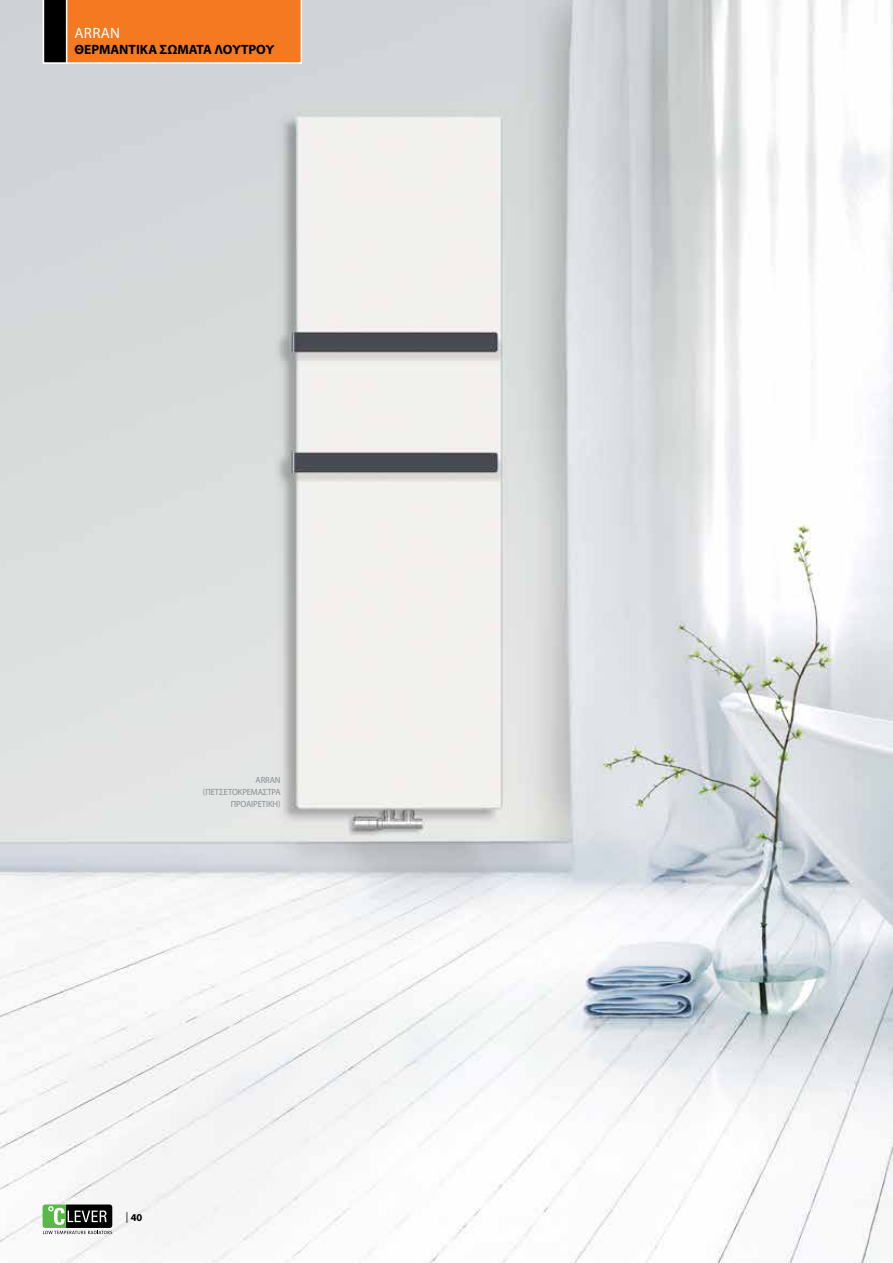
<style>
.page{position:relative;width:893px;height:1263px;background:#fff}
.page>*{position:absolute;margin:0;border:0;box-sizing:border-box;transform-origin:0 0}
.t1{font:15px "Myriad Pro";letter-spacing:.02em;color:#fff}
.t2{font:700 13.5px "Myriad Pro";color:#000}
.t3{font:700 10.5px "Myriad Pro";color:#000}
.t4{font:9px/12px "Myriad Pro";letter-spacing:-.01em;color:#8a8c8e;text-align:right;scale:.95 1}
.s1{font-weight:400}
</style>
<div class="page">
<img style="left:0;top:0;width:893px;height:1263px">
<svg style="left:43px;top:1204px;width:69px;height:30px"></svg>
<svg style="left:42px;top:0;width:261px;height:65px;background:#e0762a"></svg>
<h1 class="t1" style="left:75px;top:24px;width:47px">ARRAN</h1>
<h2 class="t2" style="left:74px;top:41px;width:201px">ΘΕΡΜΑΝΤΙΚΑ ΣΩΜΑΤΑ ΛΟΥΤΡΟΥ</h2>
<p class="t4" style="left:203px;top:773px;width:83px">ARRAN (ΠΕΤΣΕΤΟΚΡΕΜΑΣΤΡΑ<br>ΠΡΟΑΙΡΕΤΙΚΗ)</p>
<p class="t3" style="left:126px;top:1210px;width:18px"><span class="s1">|</span>40</p>
</div>
